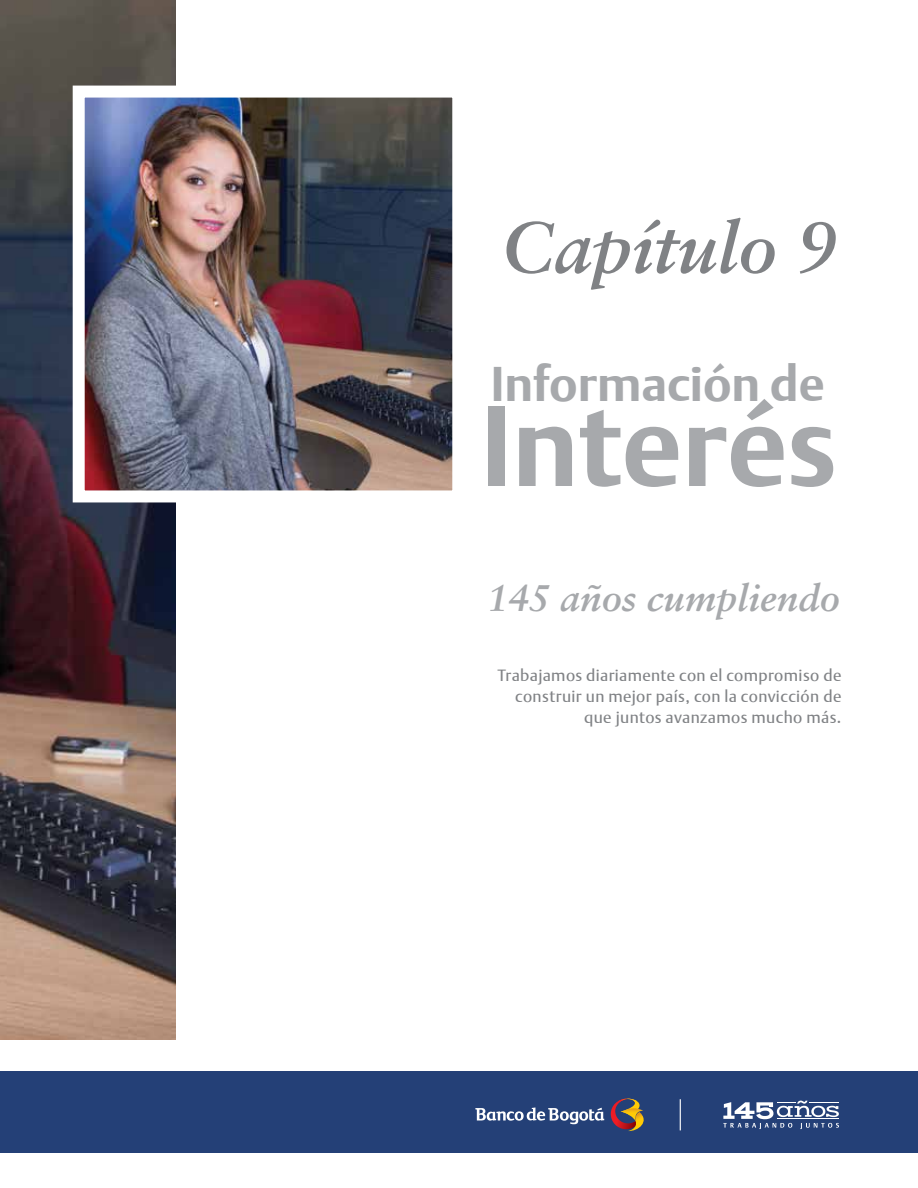
<style>
.page{position:relative;width:918px;height:1188px;background:#fff}
.page>*{position:absolute;margin:0;border:0;box-sizing:border-box;transform-origin:0 0}
.t1{font:700 112.65px "DTL Argo T";color:#a7a9ac}
.t2{font:italic 700 72px "Sabon LT Std";letter-spacing:-.005em;color:#808285}
.t3{font:700 48.45px "DTL Argo T";color:#a7a9ac}
.t4{font:italic 700 37.5px "Sabon LT Std";color:#a7a9ac}
.t5{font:16.2px/21px "DTL Argo T";letter-spacing:.025em;color:#808285;text-align:right}
</style>
<div class="page">
<img style="left:0;top:0;width:176px;height:1040px">
<div style="left:0;top:1071px;width:918px;height:81px;background:#244077"></div>
<svg style="left:723px;top:1101px;width:116px;height:28px"></svg>
<svg style="left:475px;top:1107px;width:129px;height:17px"></svg>
<svg style="left:610px;top:1099px;width:34px;height:32px"></svg>
<hr style="left:680px;top:1099px;width:1px;height:31px;background:#fff">
<img style="left:86px;top:99px;width:365px;height:390px">
<div style="left:73px;top:86px;width:391px;height:416px;border:12px solid #fff"></div>
<h2 class="t2" style="left:502px;top:204px;width:337px">Capítulo 9</h2>
<h3 class="t3" style="left:491px;top:355px;width:336px">Información de</h3>
<h1 class="t1" style="left:480px;top:379px;width:358px">Interés</h1>
<h3 class="t4" style="left:487px;top:575px;width:354px">145 años cumpliendo</h3>
<p class="t5" style="left:498px;top:665px;width:345px">Trabajamos diariamente con el compromiso de construir un mejor país, con la convicción de que juntos avanzamos mucho más.</p>
</div>
